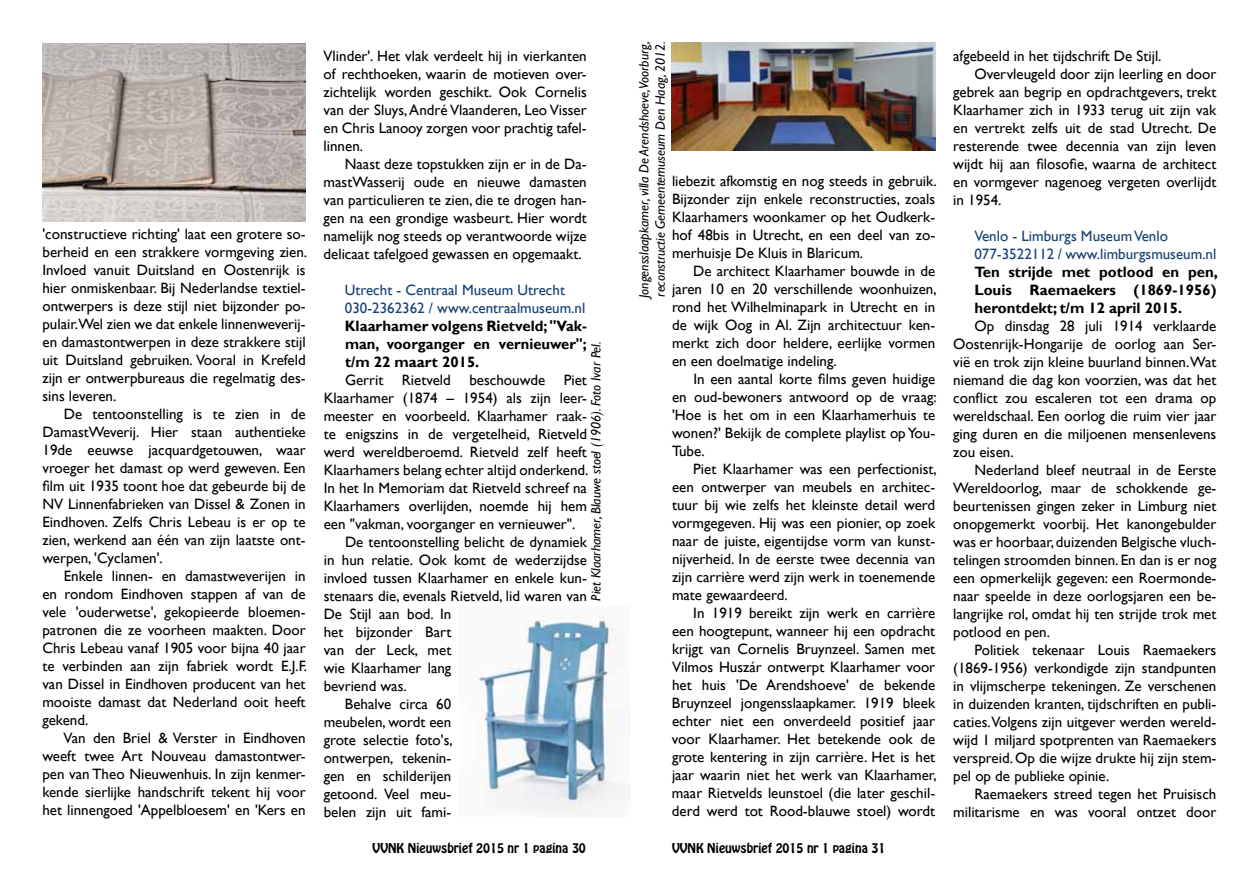
<style>
.page{position:relative;width:1259px;height:893px;background:#fff}
.page>*{position:absolute;margin:0;border:0;box-sizing:border-box;transform-origin:0 0}
.t1{font:15px/18px "Gill Sans";color:#000;text-align:justify}
.t2{font:700 15px/18px "Gill Sans";color:#000;text-align:justify}
.t3{font:15px/18px "Gill Sans";color:#153f74}
.t4{font:italic 13.5px/16.2px "Gill Sans";color:#000}
.t5{font:12px "Hobo Std";color:#000}
</style>
<div class="page">
<img style="left:42px;top:44px;width:264px;height:177px">
<img style="left:476px;top:615px;width:149px;height:200px">
<img style="left:671px;top:43px;width:264px;height:108px">
<p class="t1" style="left:42px;top:225px;width:266px;text-align:left">'constructieve richting' laat een grotere so&shy;berheid en een strakkere vormgeving zien.<br>Invloed vanuit Duitsland en Oostenrijk is hier onmiskenbaar. Bij Nederlandse textiel&shy;ontwerpers is deze stijl niet bijzonder po&shy;pulair.Wel zien we dat enkele linnenweverij&shy;en damastontwerpen in deze strakkere stijl uit Duitsland gebruiken. Vooral in Krefeld zijn er ontwerpbureaus die regelmatig des&shy;sins leveren.</p>
<p class="t1" style="left:42px;top:405px;width:265px;text-indent:21px">De tentoonstelling is te zien in de DamastWeverij. Hier staan authentieke 19de eeuwse jacquardgetouwen, waar vroeger het damast op werd geweven. Een film uit 1935 toont hoe dat gebeurde bij de NV Linnenfabrieken van Dissel &amp; Zonen in Eindhoven. Zelfs Chris Lebeau is er op te zien, werkend aan één van zijn laatste ont&shy;werpen, 'Cyclamen'.</p>
<p class="t1" style="left:42px;top:567px;width:266px;text-indent:21px">Enkele linnen- en damastweverijen in en rondom Eindhoven stappen af van de vele 'ouderwetse', gekopieerde bloemen&shy;patronen die ze voorheen maakten. Door Chris Lebeau vanaf 1905 voor bijna 40 jaar te verbinden aan zijn fabriek wordt E.J.F. van Dissel in Eindhoven producent van het mooiste damast dat Nederland ooit heeft gekend.</p>
<p class="t1" style="left:42px;top:729px;width:265px;text-indent:21px">Van den Briel &amp; Verster in Eindhoven weeft twee Art Nouveau damastontwer&shy;pen van Theo Nieuwenhuis. In zijn kenmer&shy;kende sierlijke handschrift tekent hij voor het linnengoed 'Appelbloesem' en 'Kers en</p>
<p class="t4" style="left:636px;top:298px;width:258px;rotate:-90deg">Jongensslaapkamer, villa De Arendshoeve,Voorburg, reconstructie Gemeentemuseum Den Haag, 2012.</p>
<p class="t1" style="left:323px;top:47px;width:265px">Vlinder'. Het vlak verdeelt hij in vierkanten of rechthoeken, waarin de motieven over&shy;zichtelijk worden geschikt. Ook Cornelis van der Sluys,André Vlaanderen, Leo Visser en Chris Lanooy zorgen voor prachtig tafel&shy;linnen.</p>
<p class="t1" style="left:323px;top:155px;width:265px;text-indent:21px">Naast deze topstukken zijn er in de Da&shy;mastWasserij oude en nieuwe damasten van particulieren te zien, die te drogen han&shy;gen na een grondige wasbeurt. Hier wordt namelijk nog steeds op verantwoorde wijze delicaat tafelgoed gewassen en opgemaakt.</p>
<p class="t3" style="left:345px;top:281px;width:242px">Utrecht - Centraal Museum Utrecht<br>030-2362362 / www.centraalmuseum.nl</p>
<p class="t2" style="left:345px;top:317px;width:244px">Klaarhamer volgens Rietveld; "Vak&shy;man, voorganger en vernieuwer"; t/m 22 maart 2015.</p>
<p class="t1" style="left:345px;top:371px;width:243px">Gerrit Rietveld beschouwde Piet</p>
<p class="t1" style="left:324px;top:389px;width:265px">Klaarhamer (1874 – 1954) als zijn leer-</p>
<p class="t1" style="left:324px;top:407px;width:265px">meester en voorbeeld. Klaarhamer raak-</p>
<p class="t1" style="left:324px;top:425px;width:265px">te enigszins in de vergetelheid, Rietveld</p>
<p class="t1" style="left:324px;top:443px;width:265px">werd wereldberoemd. Rietveld zelf heeft</p>
<p class="t1" style="left:324px;top:461px;width:266px">Klaarhamers belang echter altijd onderkend.</p>
<p class="t1" style="left:324px;top:479px;width:265px">In het In Memoriam dat Rietveld schreef na</p>
<p class="t1" style="left:324px;top:497px;width:265px">Klaarhamers overlijden, noemde hij hem</p>
<p class="t1" style="left:324px;top:515px;width:253px">een "vakman, voorganger en vernieuwer".</p>
<p class="t1" style="left:345px;top:533px;width:243px">De tentoonstelling belicht de dynamiek</p>
<p class="t1" style="left:324px;top:551px;width:265px">in hun relatie. Ook komt de wederzijdse</p>
<p class="t1" style="left:324px;top:569px;width:265px">invloed tussen Klaarhamer en enkele kun-</p>
<p class="t1" style="left:324px;top:587px;width:265px">stenaars die, evenals Rietveld, lid waren van</p>
<p class="t1" style="left:324px;top:605px;width:129px">De Stijl aan bod. In</p>
<p class="t1" style="left:324px;top:623px;width:129px">het bijzonder Bart</p>
<p class="t1" style="left:324px;top:641px;width:129px">van der Leck, met</p>
<p class="t1" style="left:324px;top:659px;width:129px">wie Klaarhamer lang</p>
<p class="t1" style="left:324px;top:677px;width:85px">bevriend was.</p>
<p class="t1" style="left:345px;top:695px;width:108px">Behalve circa 60</p>
<p class="t1" style="left:324px;top:713px;width:129px">meubelen, wordt een</p>
<p class="t1" style="left:324px;top:731px;width:131px">grote selectie foto's,</p>
<p class="t1" style="left:324px;top:749px;width:129px">ontwerpen, tekenin-</p>
<p class="t1" style="left:324px;top:767px;width:129px">gen en schilderijen</p>
<p class="t1" style="left:324px;top:785px;width:129px">getoond. Veel meu-</p>
<p class="t1" style="left:324px;top:803px;width:129px">belen zijn uit fami-</p>
<p class="t5" style="left:372px;top:839px;width:215px">VVNK Nieuwsbrief 2015 nr 1 pagina 30</p>
<p class="t5" style="left:672px;top:839px;width:215px">VVNK Nieuwsbrief 2015 nr 1 pagina 31</p>
<p class="t1" style="left:672px;top:172px;width:266px">liebezit afkomstig en nog steeds in gebruik.<br>Bijzonder zijn enkele reconstructies, zoals Klaarhamers woonkamer op het Oudkerk&shy;hof 48bis in Utrecht, en een deel van zo&shy;merhuisje De Kluis in Blaricum.</p>
<p class="t1" style="left:672px;top:262px;width:266px;text-indent:21px">De architect Klaarhamer bouwde in de jaren 10 en 20 verschillende woonhuizen, rond het Wilhelminapark in Utrecht en in de wijk Oog in Al. Zijn architectuur ken&shy;merkt zich door heldere, eerlijke vormen en een doelmatige indeling.</p>
<p class="t1" style="left:672px;top:370px;width:266px;text-indent:21px">In een aantal korte films geven huidige en oud-bewoners antwoord op de vraag: 'Hoe is het om in een Klaarhamerhuis te wonen?' Bekijk de complete playlist opYou-Tube.</p>
<p class="t1" style="left:672px;top:460px;width:266px;text-indent:21px">Piet Klaarhamer was een perfectionist, een ontwerper van meubels en architec&shy;tuur bij wie zelfs het kleinste detail werd vormgegeven. Hij was een pionier, op zoek naar de juiste, eigentijdse vorm van kunst&shy;nijverheid. In de eerste twee decennia van zijn carrière werd zijn werk in toenemende mate gewaardeerd.</p>
<p class="t1" style="left:672px;top:604px;width:266px;text-indent:21px">In 1919 bereikt zijn werk en carrière een hoogtepunt, wanneer hij een opdracht krijgt van Cornelis Bruynzeel. Samen met Vilmos Huszár ontwerpt Klaarhamer voor het huis 'De Arendshoeve' de bekende Bruynzeel jongensslaapkamer. 1919 bleek echter niet een onverdeeld positief jaar voor Klaarhamer. Het betekende ook de grote kentering in zijn carrière. Het is het jaar waarin niet het werk van Klaarhamer, maar Rietvelds leunstoel (die later geschil&shy;derd werd tot Rood-blauwe stoel) wordt</p>
<p class="t4" style="left:588px;top:600px;width:260px;rotate:-90deg">Piet Klaarhamer, Blauwe stoel (1906). Foto Ivar Pel.</p>
<p class="t1" style="left:953px;top:47px;width:210px">afgebeeld in het tijdschrift De Stijl.</p>
<p class="t1" style="left:974px;top:65px;width:243px">Overvleugeld door zijn leerling en door</p>
<p class="t1" style="left:953px;top:83px;width:265px">gebrek aan begrip en opdrachtgevers, trekt</p>
<p class="t1" style="left:953px;top:101px;width:265px">Klaarhamer zich in 1933 terug uit zijn vak</p>
<p class="t1" style="left:953px;top:119px;width:265px">en vertrekt zelfs uit de stad Utrecht. De</p>
<p class="t1" style="left:953px;top:137px;width:265px">resterende twee decennia van zijn leven</p>
<p class="t1" style="left:953px;top:155px;width:265px">wijdt hij aan filosofie, waarna de architect</p>
<p class="t1" style="left:953px;top:173px;width:265px">en vormgever nagenoeg vergeten overlijdt</p>
<p class="t1" style="left:953px;top:191px;width:50px">in 1954.</p>
<p class="t3" style="left:974px;top:227px;width:243px">Venlo - Limburgs MuseumVenlo<br>077-3522112 / www.limburgsmuseum.nl</p>
<p class="t2" style="left:974px;top:263px;width:245px">Ten strijde met potlood en pen, Louis Raemaekers (1869-1956) herontdekt; t/m 12 april 2015.</p>
<p class="t1" style="left:953px;top:317px;width:265px;text-indent:21px">Op dinsdag 28 juli 1914 verklaarde Oostenrijk-Hongarije de oorlog aan Ser&shy;vië en trok zijn kleine buurland binnen.Wat niemand die dag kon voorzien, was dat het conflict zou escaleren tot een drama op wereldschaal. Een oorlog die ruim vier jaar ging duren en die miljoenen mensenlevens zou eisen.</p>
<p class="t1" style="left:953px;top:461px;width:265px;text-indent:21px">Nederland bleef neutraal in de Eerste Wereldoorlog, maar de schokkende ge&shy;beurtenissen gingen zeker in Limburg niet onopgemerkt voorbij. Het kanongebulder was er hoorbaar,duizenden Belgische vluch&shy;telingen stroomden binnen. En dan is er nog een opmerkelijk gegeven: een Roermonde&shy;naar speelde in deze oorlogsjaren een be&shy;langrijke rol, omdat hij ten strijde trok met potlood en pen.</p>
<p class="t1" style="left:953px;top:641px;width:265px;text-indent:21px">Politiek tekenaar Louis Raemaekers (1869-1956) verkondigde zijn standpunten in vlijmscherpe tekeningen. Ze verschenen in duizenden kranten, tijdschriften en publi&shy;caties.Volgens zijn uitgever werden wereld&shy;wijd 1 miljard spotprenten van Raemaekers verspreid. Op die wijze drukte hij zijn stem&shy;pel op de publieke opinie.</p>
<p class="t1" style="left:953px;top:785px;width:265px;text-align:right">Raemaekers streed tegen het Pruisisch militarisme en was vooral ontzet door</p>
</div>
